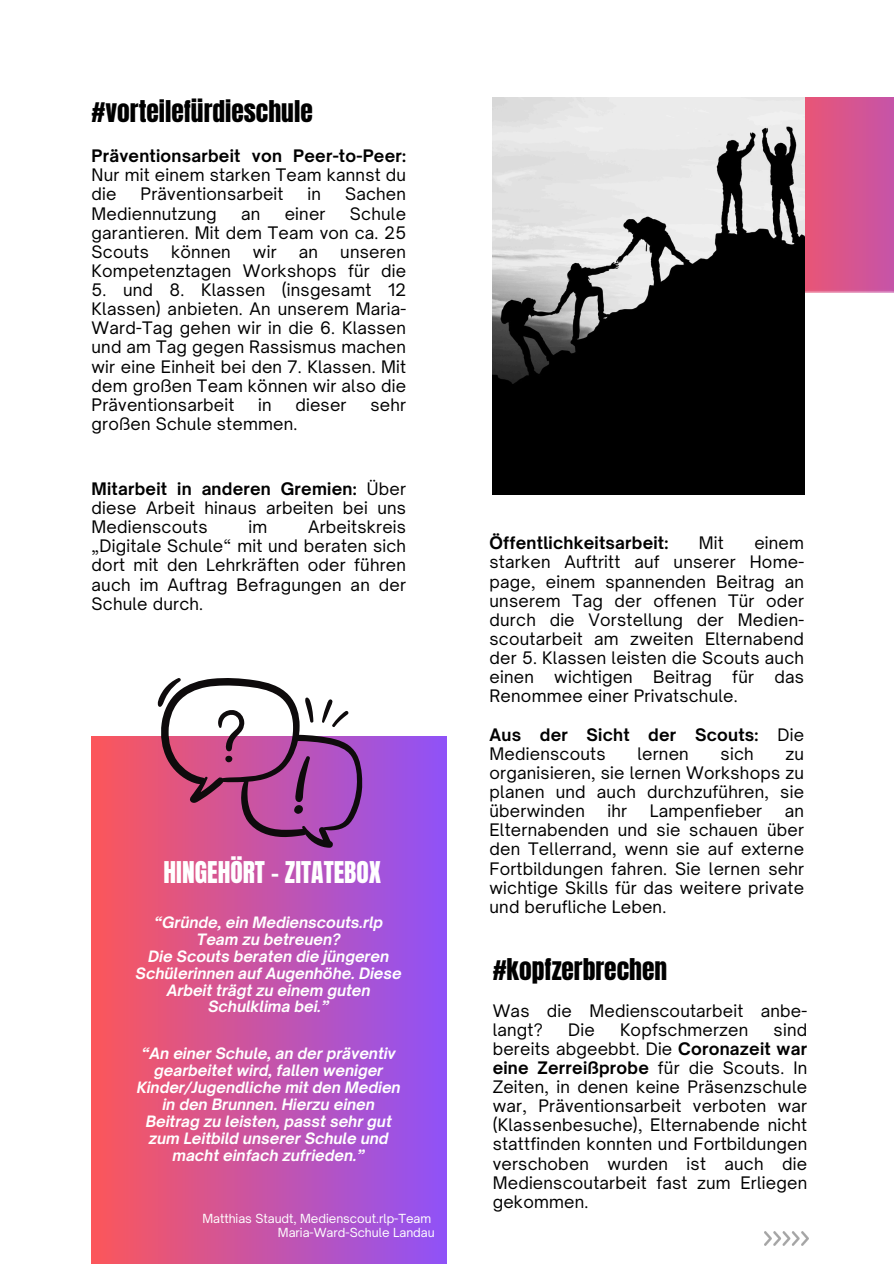
<style>
.page{position:relative;width:894px;height:1264px;background:#fff}
.page>*{position:absolute;margin:0;border:0;box-sizing:border-box;transform-origin:0 0}
.t1{font:25.5px "Anton";color:#000}
.t2{font:25.5px "Anton";color:#fff}
.t3{font:16.5px/19.2px "Open Sauce One";letter-spacing:.015em;color:#000;text-align:justify}
.t4{font:700 16.5px/19.2px "Open Sauce One";letter-spacing:.015em;color:#000}
.t5{font:italic 700 15px/16.8px "Open Sauce One";color:#fff;text-align:center}
.t6{font:12px/14px "Open Sauce One";color:#fff;text-align:right}
.s1{font-weight:700}
.s2{font-weight:400}
</style>
<div class="page">
<img style="left:804px;top:98px;width:88px;height:194px">
<img style="left:492px;top:98px;width:312px;height:397px">
<img style="left:91px;top:736px;width:355px;height:527px">
<svg style="left:157px;top:678px;width:205px;height:169px"></svg>
<img style="left:764px;top:1231px;width:44px;height:14px">
<h1 class="t1" style="left:91px;top:93px;width:223px">#vorteilefürdieschule</h1>
<p class="t4" style="left:91px;top:146px;width:316px">Präventionsarbeit von Peer-to-Peer:</p>
<p class="t3" style="left:91px;top:165px;width:316px">Nur mit einem starken Team kannst du die</p>
<p class="t3" style="left:141px;top:184px;width:144px">Präventionsarbeit</p>
<p class="t3" style="left:307px;top:184px;width:15px">in</p>
<p class="t3" style="left:345px;top:184px;width:62px">Sachen</p>
<p class="t3" style="left:91px;top:204px;width:127px">Mediennutzung</p>
<p class="t3" style="left:241px;top:204px;width:21px">an</p>
<p class="t3" style="left:284px;top:204px;width:42px">einer</p>
<p class="t3" style="left:91px;top:204px;width:316px;text-indent:258px">Schule garantieren. Mit dem Team von ca. 25<br>Scouts</p>
<p class="t3" style="left:171px;top:242px;width:61px">können</p>
<p class="t3" style="left:253px;top:242px;width:25px">wir</p>
<p class="t3" style="left:299px;top:242px;width:21px">an</p>
<p class="t3" style="left:91px;top:242px;width:316px;text-align:right">unseren<br>Kompetenztagen Workshops für die</p>
<p class="t3" style="left:91px;top:280px;width:316px">5. und 8. Klassen (insgesamt 12<br>Klassen) anbieten. An unserem Maria-Ward-Tag gehen wir in die 6. Klassen und am Tag gegen Rassismus machen wir eine Einheit bei den 7. Klassen. Mit dem großen Team können wir also die Präventionsarbeit</p>
<p class="t3" style="left:258px;top:395px;width:15px">in</p>
<p class="t3" style="left:295px;top:395px;width:53px">dieser</p>
<p class="t3" style="left:370px;top:395px;width:37px">sehr</p>
<p class="t3" style="left:91px;top:414px;width:207px">großen Schule stemmen.</p>
<p class="t3" style="left:91px;top:479px;width:316px"><span class="s1">Mitarbeit in anderen Gremien:</span> Über diese Arbeit hinaus arbeiten bei uns Medienscouts</p>
<p class="t3" style="left:91px;top:517px;width:316px;text-indent:216px">Arbeitskreis „Digitale Schule“ mit und beraten sich dort mit den Lehrkräften oder führen auch im Auftrag Befragungen an der Schule durch.</p>
<p class="t3" style="left:248px;top:517px;width:20px">im</p>
<h1 class="t2" style="left:163px;top:853px;width:219px">HINGEHÖRT - ZITATEBOX</h1>
<p class="t5" style="left:136px;top:913px;width:267px">“Gründe, ein Medienscouts.rlp<br>Team zu betreuen?<br>Die Scouts beraten die jüngeren<br>Schülerinnen auf Augenhöhe. Diese<br>Arbeit trägt zu einem guten<br>Schulklima bei.”</p>
<p class="t5" style="left:137px;top:1045px;width:265px">“An einer Schule, an der präventiv gearbeitet wird, fallen weniger<br>Kinder/Jugendliche mit den Medien in den Brunnen. Hierzu einen<br>Beitrag zu leisten, passt sehr gut zum Leitbild unserer Schule und macht einfach zufrieden.”</p>
<p class="t6" style="left:202px;top:1211px;width:234px">Matthias Staudt, Medienscout.rlp-Team<br>Maria-Ward-Schule Landau</p>
<p class="t4" style="left:489px;top:533px;width:180px">Öffentlichkeitsarbeit:</p>
<p class="t3" style="left:698px;top:533px;width:26px">Mit</p>
<p class="t3" style="left:489px;top:533px;width:316px;text-indent:265px">einem starken Auftritt auf unserer Home&shy;page, einem spannenden Beitrag an unserem Tag der offenen Tür oder durch die Vorstellung der Medien&shy;scoutarbeit am zweiten Elternabend der 5. Klassen leisten die Scouts auch einen wichtigen Beitrag für das Renommee einer Privatschule.</p>
<p class="t4" style="left:489px;top:724px;width:316px">Aus der Sicht der Scouts: <span class="s2">Die<br>Medienscouts</span></p>
<p class="t3" style="left:637px;top:744px;width:53px">lernen</p>
<p class="t3" style="left:720px;top:744px;width:35px">sich</p>
<p class="t3" style="left:489px;top:744px;width:316px;text-indent:296px">zu organisieren, sie lernen Workshops zu planen und auch durchzuführen, sie überwinden</p>
<p class="t3" style="left:607px;top:801px;width:21px">ihr</p>
<p class="t3" style="left:649px;top:801px;width:114px">Lampenfieber</p>
<p class="t3" style="left:489px;top:801px;width:316px;text-indent:295px">an Elternabenden und sie schauen über den Tellerrand, wenn sie auf externe Fortbildungen fahren. Sie lernen sehr wichtige Skills für das weitere private und berufliche Leben.</p>
<h1 class="t1" style="left:492px;top:951px;width:176px">#kopfzerbrechen</h1>
<p class="t3" style="left:492px;top:1000px;width:316px">Was die Medienscoutarbeit anbe&shy;langt?</p>
<p class="t3" style="left:492px;top:1019px;width:316px;text-indent:281px">sind bereits abgeebbt. Die <span class="s1">Coronazeit war eine Zerreißprobe</span> für die Scouts. In Zeiten, in denen keine Präsenzschule war, Präventionsarbeit verboten war (Klassenbesuche), Elternabende nicht stattfinden konnten und Fortbildungen verschoben wurden ist auch die Medienscoutarbeit fast zum Erliegen gekommen.</p>
<p class="t3" style="left:568px;top:1019px;width:28px">Die</p>
<p class="t3" style="left:619px;top:1019px;width:130px">Kopfschmerzen</p>
</div>
